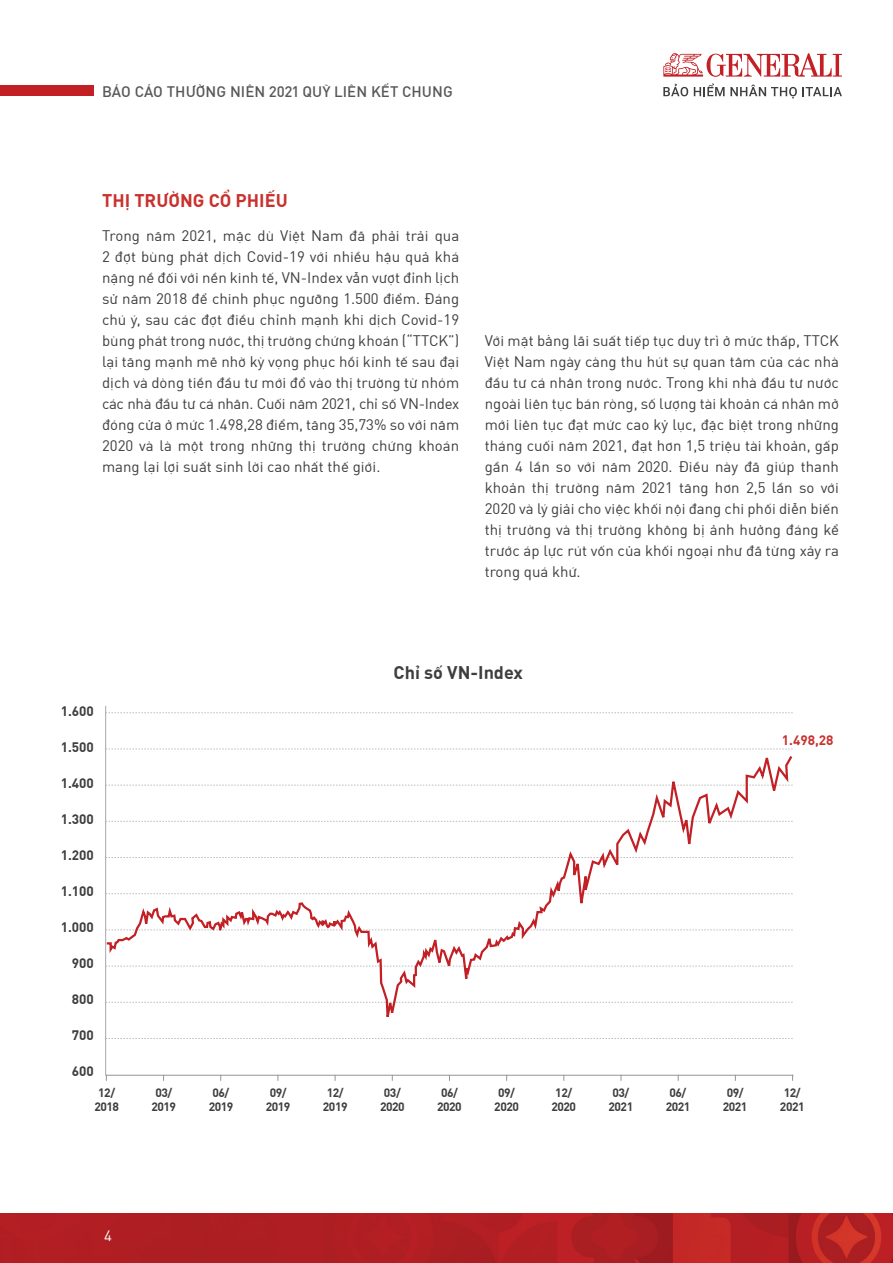
<style>
.page{position:relative;width:893px;height:1263px;background:#fff}
.page>*{position:absolute;margin:0;border:0;box-sizing:border-box;transform-origin:0 0}
.t1{font:700 18px "Generali Display";color:#c9312e}
.t2{font:700 18px "Generali Display";color:#3e3e3f}
.t3{font:15px/21px "Generali Display";color:#3e3e3f;text-align:justify}
.t4{font:500 15px "Generali Display";letter-spacing:.005em;color:#57585a}
.t5{font:15px "Generali Display";color:#fff}
.t6{font:700 13.5px "Generali Display";color:#3e3e3f}
.t7{font:700 13.5px "Generali Display";color:#c9312e}
.t8{font:700 12px/13.5px "Generali Display";letter-spacing:-.04em;color:#3e3e3f;text-align:center}
</style>
<div class="page">
<svg style="left:663px;top:53px;width:179px;height:24px"></svg>
<svg style="left:663px;top:84px;width:25px;height:12px"></svg>
<svg style="left:694px;top:83px;width:148px;height:16px"></svg>
<img style="left:0;top:1213px;width:893px;height:50px">
<div style="left:0;top:85px;width:94px;height:11px;background:#c22025"></div>
<hr style="left:106px;top:1075px;width:687px;height:1px;background:#939598">
<svg style="left:106px;top:1038px;width:687px;height:1px"></svg>
<svg style="left:106px;top:712px;width:687px;height:1px"></svg>
<svg style="left:106px;top:748px;width:687px;height:288px"></svg>
<hr style="left:105px;top:706px;width:1px;height:370px;background:#a8a9ad">
<p class="t4" style="left:102px;top:79px;width:352px">BÁO CÁO THƯỜNG NIÊN 2021 QUỸ LIÊN KẾT CHUNG</p>
<p class="t1" style="left:102px;top:187px;width:187px">THỊ TRƯỜNG CỔ PHIẾU</p>
<p class="t3" style="left:102px;top:224px;width:359px">Trong năm 2021, mặc dù Việt Nam đã phải trải qua 2 đợt bùng phát dịch Covid-19 với nhiều hậu quả khá nặng nề đối với nền kinh tế, VN-Index vẫn vượt đỉnh lịch sử năm 2018 để chinh phục ngưỡng 1.500 điểm. Đáng chú ý, sau các đợt điều chỉnh mạnh khi dịch Covid-19 bùng phát trong nước, thị trường chứng khoán (“TTCK”) lại tăng mạnh mẽ nhờ kỳ vọng phục hồi kinh tế sau đại dịch và dòng tiền đầu tư mới đổ vào thị trường từ nhóm các nhà đầu tư cá nhân. Cuối năm 2021, chỉ số VN-Index đóng cửa ở mức 1.498,28 điểm, tăng 35,73% so với năm 2020 và là một trong những thị trường chứng khoán mang lại lợi suất sinh lời cao nhất thế giới.</p>
<p class="t3" style="left:485px;top:329px;width:356px">Với mặt bằng lãi suất tiếp tục duy trì ở mức thấp, TTCK Việt Nam ngày càng thu hút sự quan tâm của các nhà đầu tư cá nhân trong nước. Trong khi nhà đầu tư nước ngoài liên tục bán ròng, số lượng tài khoản cá nhân mở mới liên tục đạt mức cao kỷ lục, đặc biệt trong những tháng cuối năm 2021, đạt hơn 1,5 triệu tài khoản, gấp gần 4 lần so với năm 2020. Điều này đã giúp thanh khoản thị trường năm 2021 tăng hơn 2,5 lần so với 2020 và lý giải cho việc khối nội đang chi phối diễn biến thị trường và thị trường không bị ảnh hưởng đáng kể trước áp lực rút vốn của khối ngoại như đã từng xảy ra trong quá khứ.</p>
<p class="t6" style="left:61px;top:701px;width:35px">1.600</p>
<p class="t6" style="left:61px;top:737px;width:35px">1.500</p>
<p class="t6" style="left:61px;top:773px;width:35px">1.400</p>
<p class="t6" style="left:61px;top:809px;width:35px">1.300</p>
<p class="t6" style="left:61px;top:845px;width:35px">1.200</p>
<p class="t6" style="left:61px;top:881px;width:35px">1.100</p>
<p class="t6" style="left:61px;top:917px;width:35px">1.000</p>
<p class="t6" style="left:72px;top:953px;width:23px">900</p>
<p class="t6" style="left:72px;top:989px;width:23px">800</p>
<p class="t6" style="left:72px;top:1025px;width:23px">700</p>
<p class="t6" style="left:72px;top:1061px;width:23px">600</p>
<p class="t2" style="left:394px;top:658px;width:131px">Chỉ số VN-Index</p>
<p class="t7" style="left:782px;top:729px;width:53px">1.498,28</p>
<p class="t8" style="left:94px;top:1085px;width:26px">12/<br>2018</p>
<p class="t8" style="left:152px;top:1085px;width:26px">03/<br>2019</p>
<p class="t8" style="left:209px;top:1085px;width:26px">06/<br>2019</p>
<p class="t8" style="left:266px;top:1085px;width:26px">09/<br>2019</p>
<p class="t8" style="left:323px;top:1085px;width:26px">12/<br>2019</p>
<p class="t8" style="left:380px;top:1085px;width:26px">03/<br>2020</p>
<p class="t8" style="left:609px;top:1085px;width:26px">03/<br>2021</p>
<p class="t8" style="left:437px;top:1085px;width:26px">06/<br>2020</p>
<p class="t8" style="left:666px;top:1085px;width:26px">06/<br>2021</p>
<p class="t8" style="left:494px;top:1085px;width:26px">09/<br>2020</p>
<p class="t8" style="left:723px;top:1085px;width:26px">09/<br>2021</p>
<p class="t8" style="left:551px;top:1085px;width:26px">12/<br>2020</p>
<p class="t8" style="left:780px;top:1085px;width:26px">12/<br>2021</p>
<p class="t5" style="left:104px;top:1224px;width:9px">4</p>
</div>
